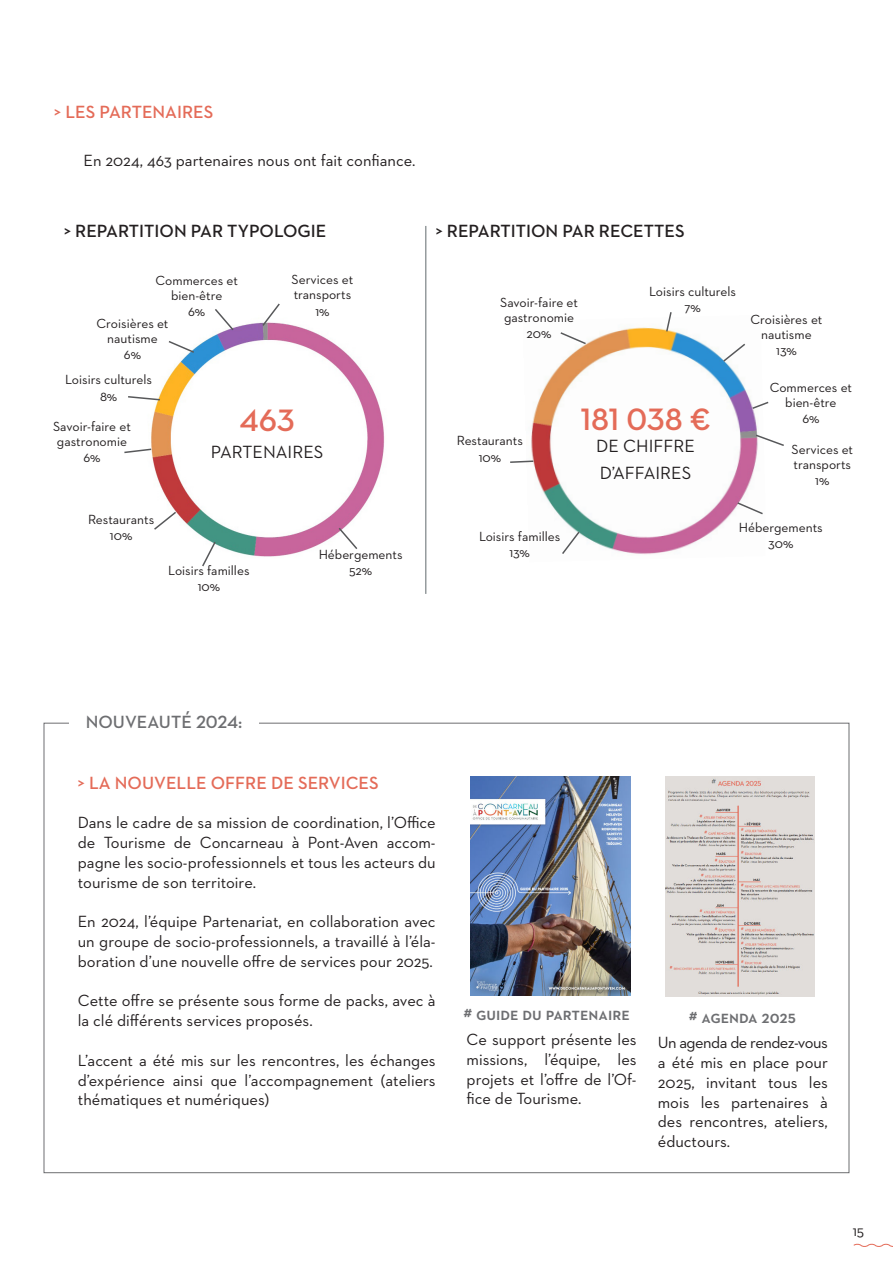
<style>
.page{position:relative;width:893px;height:1263px;background:#fff}
.page>*{position:absolute;margin:0;border:0;box-sizing:border-box;transform-origin:0 0}
.t1{font:600 31.5px "Neutraface 2 Text";color:#e46b58}
.t2{font:600 18px "Neutraface 2 Text";color:#231f20}
.t3{font:600 18px "Neutraface 2 Text";color:#6d6e71}
.t4{font:600 18px "Neutraface 2 Text";color:#e46b58}
.t5{font:18px/27px "Neutraface 2 Text";color:#231f20}
.t6{font:16.5px/19.8px "Neutraface 2 Text";color:#231f20;text-align:justify}
.t7{font:15px "Neutraface 2 Text";color:#231f20}
.t8{font:13.5px/15.6px "Neutraface 2 Text";color:#231f20;text-align:center}
</style>
<div class="page">
<svg style="left:853px;top:1243px;width:40px;height:4px"></svg>
<img style="left:470px;top:776px;width:161px;height:220px">
<img style="left:665px;top:776px;width:150px;height:220px">
<img style="left:151px;top:322px;width:234px;height:235px">
<img style="left:531px;top:327px;width:227px;height:228px">
<hr style="left:425px;top:226px;width:1px;height:368px;background:#616a6d">
<svg style="left:754px;top:433px;width:30px;height:14px"></svg>
<svg style="left:128px;top:395px;width:33px;height:6px"></svg>
<svg style="left:167px;top:340px;width:29px;height:14px"></svg>
<svg style="left:124px;top:448px;width:29px;height:6px"></svg>
<svg style="left:152px;top:510px;width:26px;height:21px"></svg>
<svg style="left:337px;top:526px;width:22px;height:25px"></svg>
<svg style="left:261px;top:303px;width:20px;height:25px"></svg>
<svg style="left:213px;top:309px;width:22px;height:23px"></svg>
<svg style="left:736px;top:501px;width:27px;height:15px"></svg>
<svg style="left:560px;top:530px;width:21px;height:25px"></svg>
<svg style="left:510px;top:460px;width:25px;height:4px"></svg>
<svg style="left:559px;top:331px;width:28px;height:14px"></svg>
<svg style="left:665px;top:312px;width:8px;height:21px"></svg>
<svg style="left:722px;top:342px;width:25px;height:21px"></svg>
<svg style="left:751px;top:400px;width:18px;height:10px"></svg>
<svg style="left:201px;top:540px;width:16px;height:27px"></svg>
<p class="t4" style="left:54px;top:101px;width:161px">&gt; LES PARTENAIRES</p>
<p class="t6" style="left:84px;top:150px;width:333px">En 2024, 463 partenaires nous ont fait confiance.</p>
<p class="t2" style="left:64px;top:220px;width:264px">&gt; REPARTITION PAR TYPOLOGIE</p>
<p class="t8" style="left:156px;top:272px;width:84px">Commerces et bien-être<br>6%</p>
<p class="t8" style="left:96px;top:315px;width:73px">Croisières et nautisme<br>6%</p>
<p class="t8" style="left:292px;top:272px;width:63px">Services et transports<br>1%</p>
<p class="t2" style="left:436px;top:220px;width:251px">&gt; REPARTITION PAR RECETTES</p>
<p class="t8" style="left:500px;top:294px;width:79px">Savoir-faire et gastronomie<br>20%</p>
<p class="t8" style="left:649px;top:283px;width:89px;line-height:16.2px">Loisirs culturels<br>7%</p>
<p class="t8" style="left:750px;top:311px;width:73px">Croisières et nautisme<br>13%</p>
<p class="t8" style="left:65px;top:371px;width:89px;line-height:16.2px">Loisirs culturels<br>8%</p>
<p class="t8" style="left:53px;top:419px;width:79px">Savoir-faire et gastronomie<br>6%</p>
<p class="t8" style="left:88px;top:511px;width:68px;line-height:16.2px">Restaurants<br>10%</p>
<p class="t8" style="left:770px;top:379px;width:84px;line-height:15px">Commerces et bien-être</p>
<h1 class="t1" style="left:580px;top:400px;width:132px">181 038 €</h1>
<p class="t5" style="left:596px;top:432px;width:100px">DE CHIFFRE<br>D’AFFAIRES</p>
<h1 class="t1" style="left:239px;top:401px;width:57px">463</h1>
<p class="t8" style="left:802px;top:410px;width:19px">6%</p>
<p class="t5" style="left:211px;top:438px;width:114px">PARTENAIRES</p>
<p class="t8" style="left:457px;top:432px;width:68px;line-height:16.2px">Restaurants<br>10%</p>
<p class="t8" style="left:792px;top:441px;width:63px">Services et transports<br>1%</p>
<p class="t8" style="left:319px;top:546px;width:85px">Hébergements</p>
<p class="t8" style="left:168px;top:563px;width:83px">Loisirs familles</p>
<p class="t8" style="left:349px;top:562px;width:25px">52%</p>
<p class="t8" style="left:198px;top:579px;width:24px">10%</p>
<p class="t8" style="left:479px;top:528px;width:83px;line-height:16.2px">Loisirs familles<br>13%</p>
<p class="t8" style="left:739px;top:519px;width:85px;line-height:16.2px">Hébergements<br>30%</p>
<p class="t3" style="left:86px;top:710px;width:158px">NOUVEAUTÉ 2024:</p>
<p class="t4" style="left:78px;top:772px;width:303px">&gt; LA NOUVELLE OFFRE DE SERVICES</p>
<p class="t6" style="left:78px;top:812px;width:359px">Dans le cadre de sa mission de coordination, l’Office de Tourisme de Concarneau à Pont-Aven accom&shy;pagne les socio-professionnels et tous les acteurs du tourisme de son territoire.</p>
<p class="t6" style="left:78px;top:911px;width:359px">En 2024, l’équipe Partenariat, en collaboration avec un groupe de socio-professionnels, a travaillé à l’éla&shy;boration d’une nouvelle offre de services pour 2025.</p>
<p class="t6" style="left:78px;top:990px;width:359px">Cette offre se présente sous forme de packs, avec à la clé différents services proposés.</p>
<p class="t6" style="left:78px;top:1050px;width:359px">L’accent a été mis sur les rencontres, les échanges d’expérience ainsi que l’accompagnement (ateliers thématiques et numériques)</p>
<p class="t3" style="left:463px;top:1003px;width:168px"># GUIDE DU PARTENAIRE</p>
<p class="t6" style="left:467px;top:1029px;width:172px">Ce support présente les missions, l’équipe, les projets et l’offre de l’Of&shy;fice de Tourisme.</p>
<p class="t3" style="left:689px;top:1006px;width:109px"># AGENDA 2025</p>
<p class="t6" style="left:658px;top:1032px;width:172px">Un agenda de rendez-vous a été mis en place pour 2025, invitant tous les mois les partenaires à des rencontres, ateliers, éductours.</p>
<p class="t7" style="left:853px;top:1222px;width:13px">15</p>
</div>
